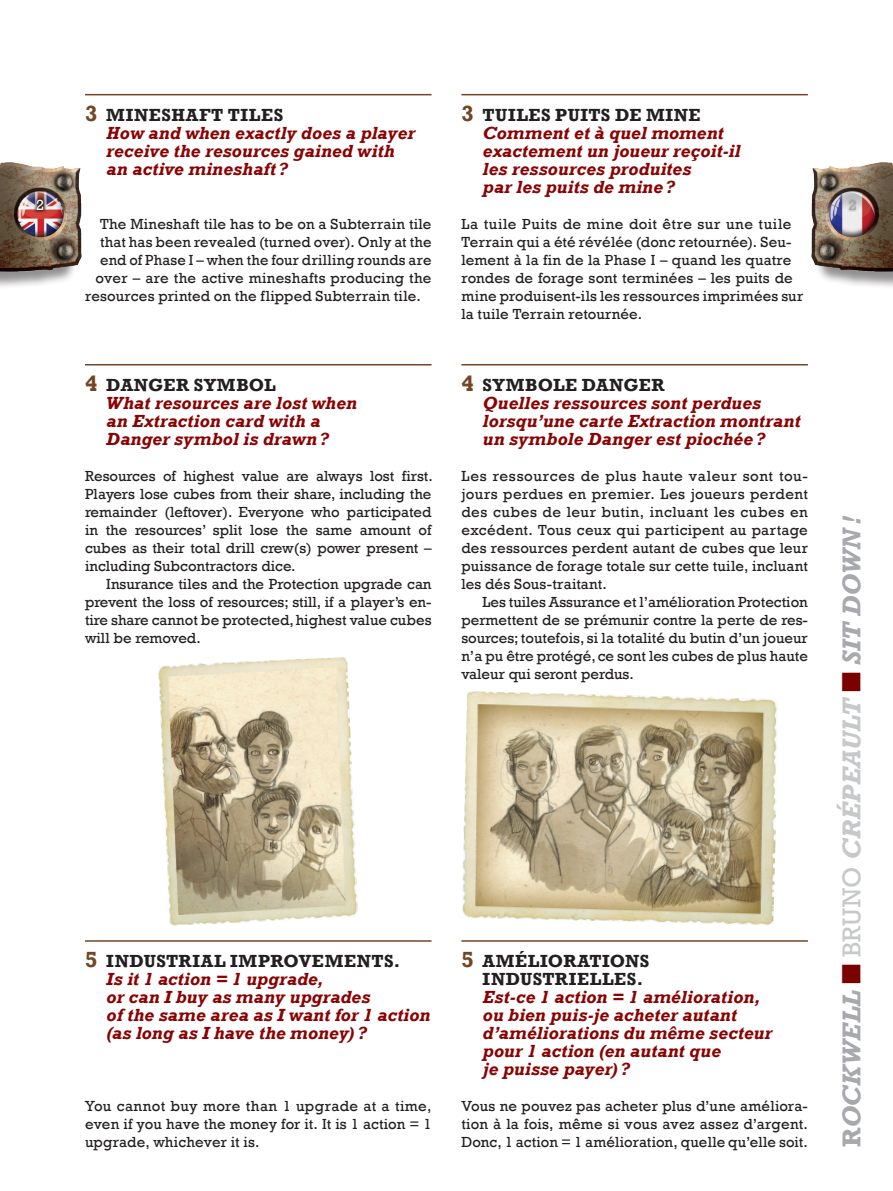
<style>
.page{position:relative;width:893px;height:1191px;background:#fff}
.page>*{position:absolute;margin:0;border:0;box-sizing:border-box;transform-origin:0 0}
.t1{font:italic 700 26.55px "Rockwell";color:#a8a9ad}
.Titre_2{font:italic 700 18px/18px "Rockwell";letter-spacing:.005em;color:#8b0202}
.Courant{font:15px/18px "Rockwell";letter-spacing:.01em;color:#231f20;text-align:justify}
.Courant_alinéa{font:15px/18px "Rockwell";color:#231f20;text-align:justify}
.t2{font:15px "Rockwell";color:#fff}
.t3{font:15px "Rockwell";color:#a8a9ad}
.s1{font-style:normal;font-size:22.5px;color:#734626}
.s2{font-style:normal;color:#231f20}
.s3{font-style:normal}
.s4{color:#790100}
.s5{font-weight:400;font-style:normal;color:#c7c8ca}
.s6{color:#c7c8ca}
</style>
<div class="page">
<div style="left:0;top:165px;width:78px;height:124px;background:#231f20;opacity:.5"></div>
<img style="left:0;top:162px;width:82px;height:110px">
<svg style="left:33px;top:196px;width:14px;height:18px"></svg>
<div style="left:814px;top:165px;width:79px;height:124px;background:#231f20;opacity:.5"></div>
<img style="left:811px;top:162px;width:82px;height:110px">
<div style="left:847px;top:198px;width:10px;height:14px;background:#231f20;opacity:.4"></div>
<hr style="left:461px;top:94px;width:347px;height:1px;background:#734626">
<hr style="left:461px;top:364px;width:347px;height:1px;background:#734626">
<hr style="left:461px;top:940px;width:347px;height:1px;background:#734626">
<hr style="left:85px;top:94px;width:347px;height:1px;background:#734626">
<hr style="left:85px;top:364px;width:347px;height:1px;background:#734626">
<hr style="left:85px;top:940px;width:347px;height:1px;background:#734626">
<img style="left:462px;top:691px;width:315px;height:234px">
<img style="left:158px;top:657px;width:200px;height:268px">
<p class="t2" style="left:36px;top:196px;width:10px">2</p>
<p class="Titre_2" style="left:106px;top:106px;width:310px;text-indent:-21px"><span class="s1">3</span> <span class="s2">MINESHAFT TILES<br></span>How and when exactly does a player receive the resources gained with an active mineshaft?</p>
<p class="Courant" style="left:100px;top:215px;width:333px">The Mineshaft tile has to be on a Subterrain tile</p>
<p class="Courant" style="left:100px;top:233px;width:333px">that has been revealed (turned over). Only at the</p>
<p class="Courant" style="left:100px;top:251px;width:333px">end of Phase I – when the four drilling rounds are</p>
<p class="Courant" style="left:96px;top:269px;width:337px">over – are the active mineshafts producing the</p>
<p class="Courant" style="left:85px;top:287px;width:337px">resources printed on the flipped Subterrain tile.</p>
<p class="Titre_2" style="left:106px;top:376px;width:252px;text-indent:-21px"><span class="s1">4</span> <span class="s2">DANGER SYMBOL<br></span>What resources are lost when an Extraction card with a<br>Danger symbol is drawn?</p>
<p class="Courant" style="left:85px;top:467px;width:349px">Resources of highest value are always lost first.<br>Players lose cubes from their share, including the remainder (leftover). Everyone who participated in the resources’ split lose the same amount of cubes as their total drill crew(s) power present – including Subcontractors dice.</p>
<p class="Courant_alinéa" style="left:85px;top:575px;width:348px;text-indent:21px">Insurance tiles and the Protection upgrade can prevent the loss of resources; still, if a player’s en&shy;tire share cannot be protected, highest value cubes will be removed.</p>
<p class="Titre_2" style="left:106px;top:952px;width:326px;text-indent:-21px"><span class="s1">5</span> <span class="s2">INDUSTRIAL IMPROVEMENTS.<br></span>Is it 1 action = 1 upgrade,<br>or can I buy as many upgrades<br>of the same area as I want for 1 action (as long as I have the money)?</p>
<p class="Courant" style="left:85px;top:1097px;width:348px">You cannot buy more than 1 upgrade at a time, even if you have the money for it. It is 1 action = 1 upgrade, whichever it is.</p>
<p class="Titre_2" style="left:483px;top:106px;width:259px;text-indent:-21px"><span class="s1">3</span> <span class="s2">TUILES PUITS DE MINE<br></span>Comment et à quel moment exactement un joueur reçoit-il les ressources produites<br>par les puits de mine?</p>
<p class="Courant" style="left:461px;top:215px;width:344px;text-align:left">La tuile Puits de mine doit être sur une tuile Terrain qui a été révélée (donc retournée). Seu&shy;lement à la fin de la Phase I – quand les quatre rondes de forage sont terminées – les puits de mine produisent-ils les ressources imprimées sur la tuile Terrain retournée.</p>
<p class="Titre_2" style="left:483px;top:376px;width:319px;text-indent:-21px"><span class="s1">4</span> <span class="s2">SYMBOLE DANGER<br></span>Quelles ressources sont perdues lorsqu’une carte Extraction montrant un symbole Danger est piochée?</p>
<p class="Courant" style="left:461px;top:467px;width:348px">Les ressources de plus haute valeur sont tou&shy;jours perdues en premier. Les joueurs perdent des cubes de leur butin, incluant les cubes en excédent. Tous ceux qui participent au partage des ressources perdent autant de cubes que leur puissance de forage totale sur cette tuile, incluant les dés Sous-traitant.</p>
<p class="Courant_alinéa" style="left:461px;top:593px;width:348px;text-indent:21px">Les tuiles Assurance et l’amélioration Protection permettent de se prémunir contre la perte de res&shy;sources; toutefois, si la totalité du butin d’un joueur n’a pu être protégé, ce sont les cubes de plus haute valeur qui seront perdus.</p>
<p class="Titre_2" style="left:483px;top:952px;width:291px;text-indent:-21px"><span class="s1">5</span> <span class="s2">AMÉLIORATIONS<br>INDUSTRIELLES.<br></span>Est-ce 1 action = 1 amélioration, ou bien puis-je acheter autant d’améliorations du même secteur pour 1 action (en autant que<br>je puisse payer)?</p>
<p class="Courant" style="left:461px;top:1097px;width:348px">Vous ne pouvez pas acheter plus d’une améliora&shy;tion à la fois, même si vous avez assez d’argent.<br>Donc, 1 action = 1 amélioration, quelle qu’elle soit.</p>
<p class="t3" style="left:849px;top:196px;width:10px">2</p>
<h1 class="t1" style="left:836px;top:1147px;width:633px;rotate:-90deg"><span class="s3">R</span>OCKWELL <span class="s4">■</span> <span class="s5">BRUNO</span> <span class="s6">CRÉPEAULT</span> <span class="s4">■</span> SIT DOWN!</h1>
</div>
